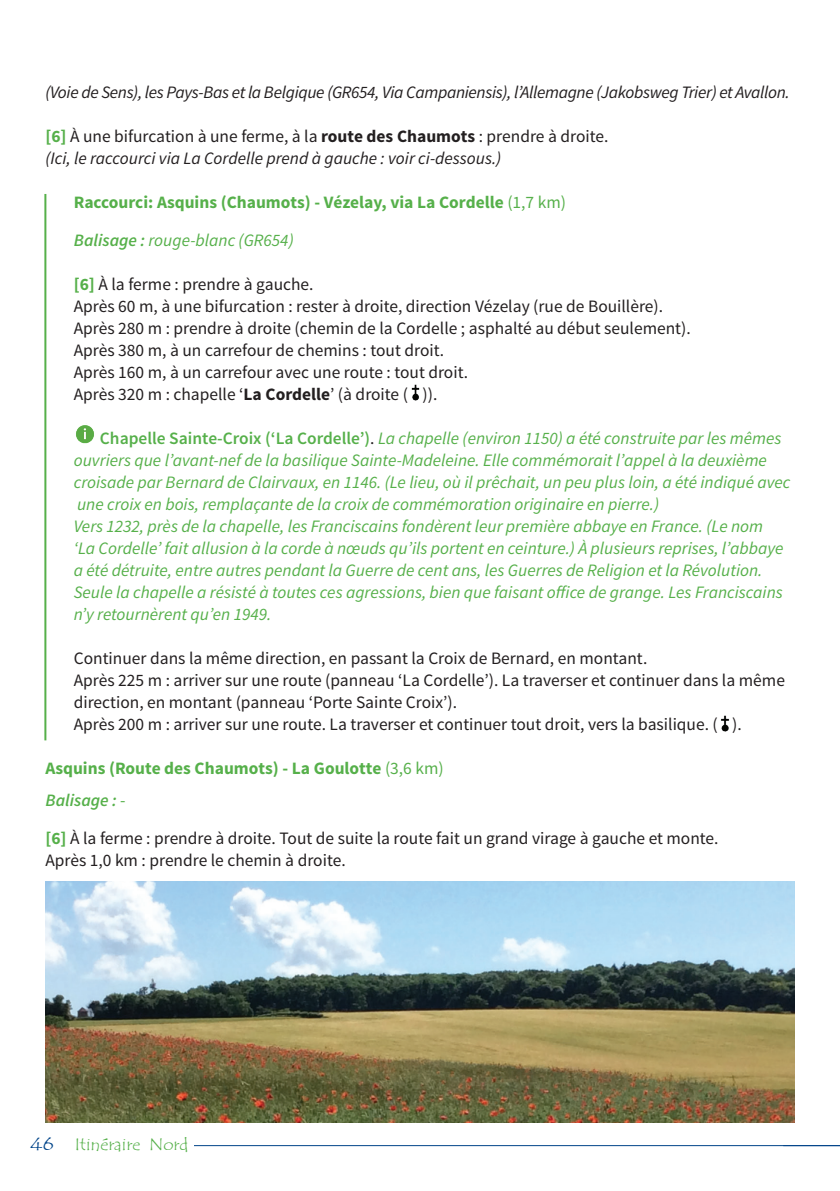
<style>
.page{position:relative;width:840px;height:1191px;background:#fff}
.page>*{position:absolute;margin:0;border:0;box-sizing:border-box;transform-origin:0 0}
.t1{font:italic 17.4px/22px "Source Sans Pro";color:#56b04a}
.t2{font:17.4px/22px "Source Sans Pro";color:#231f20}
.t3{font:700 17.4px/38px "Source Sans Pro";color:#56b04a}
.t4{font:italic 17.4px/22px "Source Sans Pro";color:#231f20}
.t5{font:italic 17.4px "Source Sans Pro";letter-spacing:-.02em;color:#231f20}
.t6{font:17.4px "Tempus Sans ITC";color:#56b04a}
.s1{font-weight:700;font-style:normal;color:#56b04a}
.s2{font-style:normal}
.s3{font-weight:700;font-style:normal}
.s4{font-weight:400}
.s5{font-weight:600;font-style:italic}
.s6{font-weight:400;font-style:italic}
.s7{font-weight:700;color:#56b04a}
.s8{font-weight:700}
.s9{font-weight:600;font-style:normal}
.s10{font-style:normal;color:#231f20}
.s11{font-size:18px;color:#014489}
</style>
<div class="page">
<hr style="left:105px;top:1145px;width:734px;height:1px;background:#014489">
<div style="left:75px;top:1134px;width:119px;height:27px;background:#fff"></div>
<hr style="left:44px;top:194px;width:2px;height:546px;background:#56b04a">
<img style="left:45px;top:882px;width:749px;height:241px">
<img style="left:411px;top:384px;width:9px;height:17px">
<img style="left:76px;top:425px;width:18px;height:19px">
<img style="left:721px;top:715px;width:8px;height:17px">
<p class="t5" style="left:45px;top:82px;width:745px">(Voie de Sens), les Pays-Bas et la Belgique (GR654, Via Campaniensis), l’Allemagne (Jakobsweg Trier) et Avallon.</p>
<p class="t4" style="left:45px;top:125px;width:564px"><span class="s1">[6]</span> <span class="s2">À une bifurcation à une ferme, à la</span> <span class="s3">route des Chaumots</span> <span class="s2">: prendre à droite. </span>(Ici, le raccourci via La Cordelle prend à gauche : voir ci-dessous.)</p>
<p class="t3" style="left:74px;top:184px;width:493px">Raccourci: Asquins (Chaumots) - Vézelay, via La Cordelle <span class="s4">(1,7 km)<br></span><span class="s5">Balisage :</span> <span class="s6">rouge-blanc (GR654)</span></p>
<p class="t2" style="left:74px;top:274px;width:618px"><span class="s7">[6]</span> À la ferme : prendre à gauche.<br>Après 60 m, à une bifurcation : rester à droite, direction Vézelay (rue de Bouillère).<br>Après 280 m : prendre à droite (chemin de la Cordelle ; asphalté au début seulement).<br>Après 380 m, à un carrefour de chemins : tout droit.<br>Après 160 m, à un carrefour avec une route : tout droit.<br>Après 320 m : chapelle ‘<span class="s8">La Cordelle</span>’ (à droite ( )).</p>
<p class="t1" style="left:74px;top:427px;width:717px;text-indent:26px"><span class="s9">Chapelle Sainte-Croix (‘La Cordelle’)</span><span class="s10">.</span> La chapelle (environ 1150) a été construite par les mêmes ouvriers que l’avant-nef de la basilique Sainte-Madeleine. Elle commémorait l’appel à la deuxième croisade par Bernard de Clairvaux, en 1146. (Le lieu, où il prêchait, un peu plus loin, a été indiqué avec une croix en bois, remplaçante de la croix de commémoration originaire en pierre.)<br>Vers 1232, près de la chapelle, les Franciscains fondèrent leur première abbaye en France. (Le nom<br>‘La Cordelle’ fait allusion à la corde à nœuds qu’ils portent en ceinture.) À plusieurs reprises, l’abbaye a été détruite, entre autres pendant la Guerre de cent ans, les Guerres de Religion et la Révolution.<br>Seule la chapelle a résisté à toutes ces agressions, bien que faisant office de grange. Les Franciscains n’y retournèrent qu’en 1949.</p>
<p class="t2" style="left:74px;top:648px;width:712px">Continuer dans la même direction, en passant la Croix de Bernard, en montant.<br>Après 225 m : arriver sur une route (panneau ‘La Cordelle’). La traverser et continuer dans la même direction, en montant (panneau ‘Porte Sainte Croix’).<br>Après 200 m : arriver sur une route. La traverser et continuer tout droit, vers la basilique. ( ).</p>
<p class="t3" style="left:45px;top:753px;width:399px;line-height:32px">Asquins (Route des Chaumots) - La Goulotte <span class="s4">(3,6 km)<br></span><span class="s5">Balisage :</span> <span class="s4">-</span></p>
<p class="t2" style="left:45px;top:828px;width:674px"><span class="s7">[6]</span> À la ferme : prendre à droite. Tout de suite la route fait un grand virage à gauche et monte.<br>Après 1,0 km : prendre le chemin à droite.</p>
<p class="t6" style="left:30px;top:1133px;width:160px"><span class="s11">46</span> Itinéraire Nord</p>
</div>
